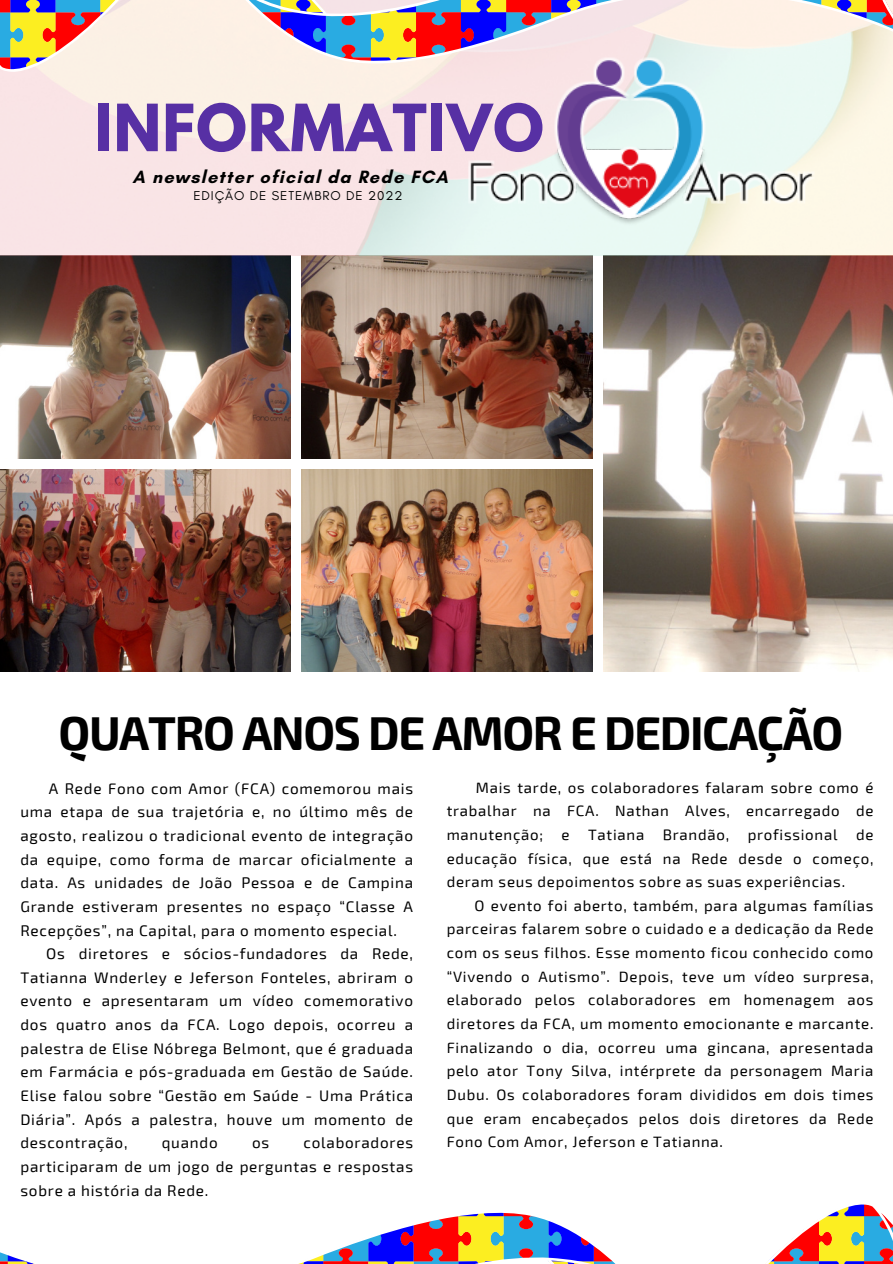
<style>
.page{position:relative;width:893px;height:1264px;background:#fff}
.page>*{position:absolute;margin:0;border:0;box-sizing:border-box;transform-origin:0 0}
.t1{font:700 57.6px "League Spartan";letter-spacing:.02em;color:#5730a4}
.t2{font:700 46.5px "Exo 2";letter-spacing:-.03em;color:#000}
.t3{font:700 18.15px "Glacial Indifference";letter-spacing:.07em;color:#000}
.t4{font:15.3px/23.7px "Exo 2";letter-spacing:.05em;color:#000;text-align:justify}
.t5{font:15px/23.7px "Exo 2";letter-spacing:.05em;color:#000;text-align:justify}
.t6{font:13.05px "Glacial Indifference";letter-spacing:.07em;color:#000}
</style>
<div class="page">
<img style="left:0;top:255px;width:290px;height:203px">
<img style="left:302px;top:255px;width:290px;height:203px">
<img style="left:0;top:469px;width:290px;height:203px">
<img style="left:302px;top:469px;width:290px;height:203px">
<img style="left:603px;top:255px;width:289px;height:417px">
<svg style="left:0;top:0;width:892px;height:72px;background:#d8c5c3"></svg>
<img style="left:448px;top:53px;width:367px;height:174px">
<svg style="left:0;top:1204px;width:892px;height:59px"></svg>
<p class="t1" style="left:95px;top:99px;width:450px">INFORMATIVO</p>
<p class="t3" style="left:132px;top:165px;width:317px">A newsletter oficial da Rede FCA</p>
<p class="t6" style="left:193px;top:188px;width:210px">EDIÇÃO DE SETEMBRO DE 2022</p>
<p class="t2" style="left:58px;top:703px;width:786px">QUATRO ANOS DE AMOR E DEDICAÇÃO</p>
<p class="t5" style="left:446px;top:774px;width:428px;text-indent:29px">Mais tarde, os colaboradores falaram sobre como é trabalhar na FCA. Nathan Alves, encarregado de manutenção; e Tatiana Brandão, profissional de educação física, que está na Rede desde o começo, deram seus depoimentos sobre as suas experiências.</p>
<p class="t5" style="left:446px;top:893px;width:428px;text-indent:28px">O evento foi aberto, também, para algumas famílias parceiras falarem sobre o cuidado e a dedicação da Rede com os seus filhos. Esse momento ficou conhecido como “Vivendo o Autismo”. Depois, teve um vídeo surpresa, elaborado pelos colaboradores em homenagem aos diretores da FCA, um momento emocionante e marcante.<br>Finalizando o dia, ocorreu uma gincana, apresentada pelo ator Tony Silva, intérprete da personagem Maria Dubu. Os colaboradores foram divididos em dois times que eram encabeçados pelos dois diretores da Rede Fono Com Amor, Jeferson e Tatianna.</p>
<p class="t4" style="left:20px;top:775px;width:394px;text-indent:28px">A Rede Fono com Amor (FCA) comemorou mais uma etapa de sua trajetória e, no último mês de agosto, realizou o tradicional evento de integração da equipe, como forma de marcar oficialmente a data. As unidades de João Pessoa e de Campina Grande estiveram presentes no espaço “Classe A Recepções”, na Capital, para o momento especial.</p>
<p class="t4" style="left:20px;top:941px;width:394px;text-indent:26px">Os diretores e sócios-fundadores da Rede, Tatianna Wnderley e Jeferson Fonteles, abriram o evento e apresentaram um vídeo comemorativo dos quatro anos da FCA. Logo depois, ocorreu a palestra de Elise Nóbrega Belmont, que é graduada em Farmácia e pós-graduada em Gestão de Saúde.<br>Elise falou sobre “Gestão em Saúde - Uma Prática Diária”. Após a palestra, houve um momento de descontração,</p>
<p class="t4" style="left:20px;top:1130px;width:394px;text-indent:283px">colaboradores participaram de um jogo de perguntas e respostas sobre a história da Rede.</p>
<p class="t4" style="left:162px;top:1130px;width:57px">quando</p>
<p class="t4" style="left:252px;top:1130px;width:19px">os</p>
</div>
